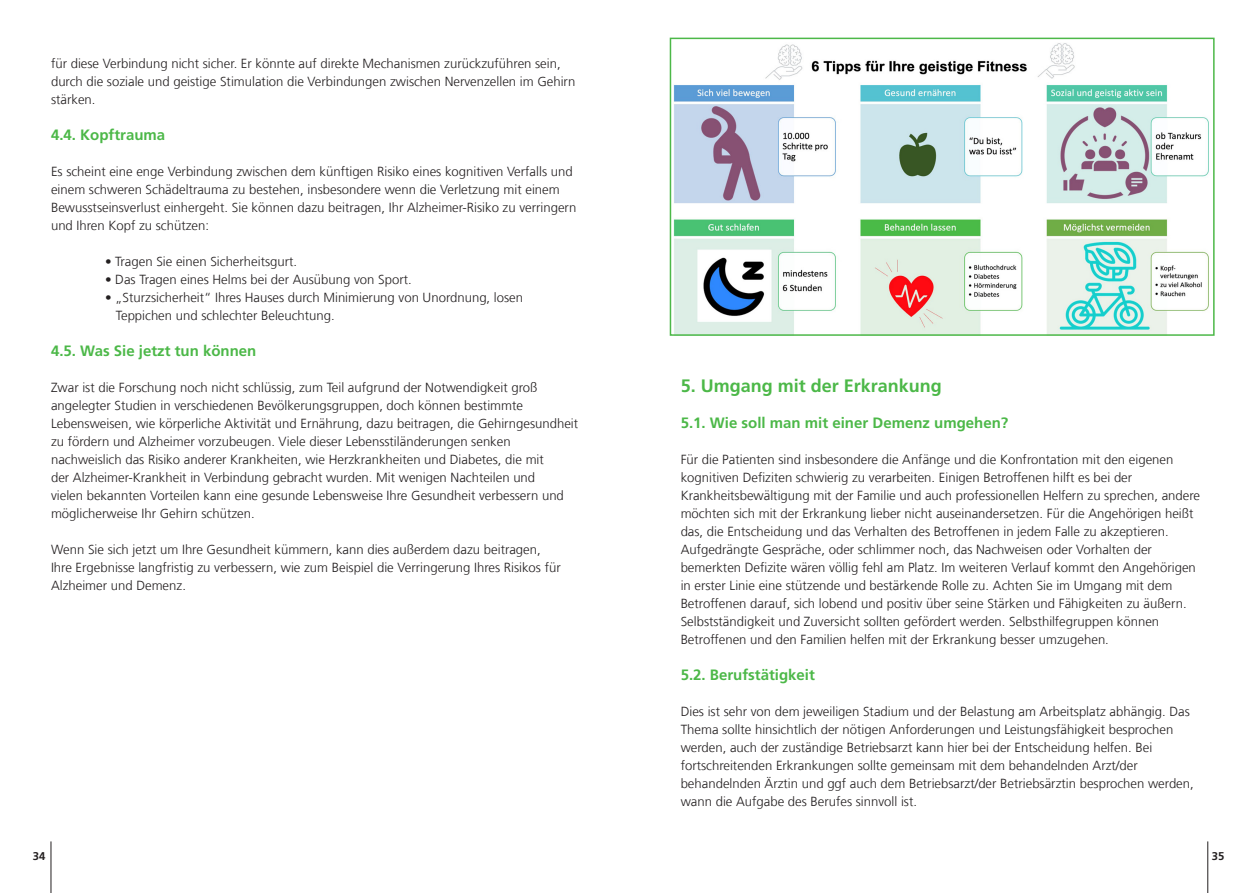
<style>
.page{position:relative;width:1259px;height:893px;background:#fff}
.page>*{position:absolute;margin:0;border:0;box-sizing:border-box;transform-origin:0 0}
.t1{font:700 18px "Frutiger LT Com";color:#4cb848}
.t2{font:700 15px "Frutiger LT Com";color:#4cb848}
.t3{font:300 13.2px/18px "Frutiger LT Com";color:#231f20}
.t4{font:700 11.25px "Frutiger LT Com";color:#231f20}
</style>
<div class="page">
<img style="left:673px;top:43px;width:536px;height:290px">
<div style="left:670px;top:38px;width:544px;height:298px;border:2px solid #4cb848"></div>
<hr style="left:1207px;top:841px;width:1px;height:52px;background:#231f20">
<hr style="left:51px;top:841px;width:1px;height:52px;background:#231f20">
<p class="t3" style="left:51px;top:55px;width:526px">für diese Verbindung nicht sicher. Er könnte auf direkte Mechanismen zurückzuführen sein, durch die soziale und geistige Stimulation die Verbindungen zwischen Nervenzellen im Gehirn stärken.</p>
<p class="t2" style="left:51px;top:126px;width:116px">4.4. Kopftrauma</p>
<p class="t3" style="left:51px;top:163px;width:527px">Es scheint eine enge Verbindung zwischen dem künftigen Risiko eines kognitiven Verfalls und einem schweren Schädeltrauma zu bestehen, insbesondere wenn die Verletzung mit einem Bewusstseinsverlust einhergeht. Sie können dazu beitragen, Ihr Alzheimer-Risiko zu verringern und Ihren Kopf zu schützen:</p>
<p class="t3" style="left:105px;top:253px;width:194px">• Tragen Sie einen Sicherheitsgurt.</p>
<p class="t3" style="left:105px;top:271px;width:308px">• Das Tragen eines Helms bei der Ausübung von Sport.</p>
<p class="t3" style="left:116px;top:289px;width:408px;text-indent:-11px">• „Sturzsicherheit“ Ihres Hauses durch Minimierung von Unordnung, losen<br>Teppichen und schlechter Beleuchtung.</p>
<p class="t2" style="left:51px;top:342px;width:207px">4.5. Was Sie jetzt tun können</p>
<p class="t3" style="left:51px;top:379px;width:529px">Zwar ist die Forschung noch nicht schlüssig, zum Teil aufgrund der Notwendigkeit groß angelegter Studien in verschiedenen Bevölkerungsgruppen, doch können bestimmte Lebensweisen, wie körperliche Aktivität und Ernährung, dazu beitragen, die Gehirngesundheit zu fördern und Alzheimer vorzubeugen. Viele dieser Lebensstiländerungen senken nachweislich das Risiko anderer Krankheiten, wie Herzkrankheiten und Diabetes, die mit<br>der Alzheimer-Krankheit in Verbindung gebracht wurden. Mit wenigen Nachteilen und<br>vielen bekannten Vorteilen kann eine gesunde Lebensweise Ihre Gesundheit verbessern und möglicherweise Ihr Gehirn schützen.</p>
<p class="t3" style="left:51px;top:541px;width:511px">Wenn Sie sich jetzt um Ihre Gesundheit kümmern, kann dies außerdem dazu beitragen,<br>Ihre Ergebnisse langfristig zu verbessern, wie zum Beispiel die Verringerung Ihres Risikos für<br>Alzheimer und Demenz.</p>
<h1 class="t1" style="left:680px;top:375px;width:263px">5. Umgang mit der Erkrankung</h1>
<p class="t2" style="left:680px;top:414px;width:329px">5.1. Wie soll man mit einer Demenz umgehen?</p>
<p class="t3" style="left:680px;top:451px;width:521px">Für die Patienten sind insbesondere die Anfänge und die Konfrontation mit den eigenen kognitiven Defiziten schwierig zu verarbeiten. Einigen Betroffenen hilft es bei der Krankheitsbewältigung mit der Familie und auch professionellen Helfern zu sprechen, andere möchten sich mit der Erkrankung lieber nicht auseinandersetzen. Für die Angehörigen heißt das, die Entscheidung und das Verhalten des Betroffenen in jedem Falle zu akzeptieren.<br>Aufgedrängte Gespräche, oder schlimmer noch, das Nachweisen oder Vorhalten der bemerkten Defizite wären völlig fehl am Platz. Im weiteren Verlauf kommt den Angehörigen in erster Linie eine stützende und bestärkende Rolle zu. Achten Sie im Umgang mit dem Betroffenen darauf, sich lobend und positiv über seine Stärken und Fähigkeiten zu äußern.<br>Selbstständigkeit und Zuversicht sollten gefördert werden. Selbsthilfegruppen können Betroffenen und den Familien helfen mit der Erkrankung besser umzugehen.</p>
<p class="t2" style="left:680px;top:666px;width:136px">5.2. Berufstätigkeit</p>
<p class="t3" style="left:680px;top:703px;width:514px">Dies ist sehr von dem jeweiligen Stadium und der Belastung am Arbeitsplatz abhängig. Das Thema sollte hinsichtlich der nötigen Anforderungen und Leistungsfähigkeit besprochen werden, auch der zuständige Betriebsarzt kann hier bei der Entscheidung helfen. Bei fortschreitenden Erkrankungen sollte gemeinsam mit dem behandelnden Arzt/der behandelnden Ärztin und ggf auch dem Betriebsarzt/der Betriebsärztin besprochen werden, wann die Aufgabe des Berufes sinnvoll ist.</p>
<p class="t4" style="left:33px;top:850px;width:14px">34</p>
<p class="t4" style="left:1211px;top:850px;width:14px">35</p>
</div>
